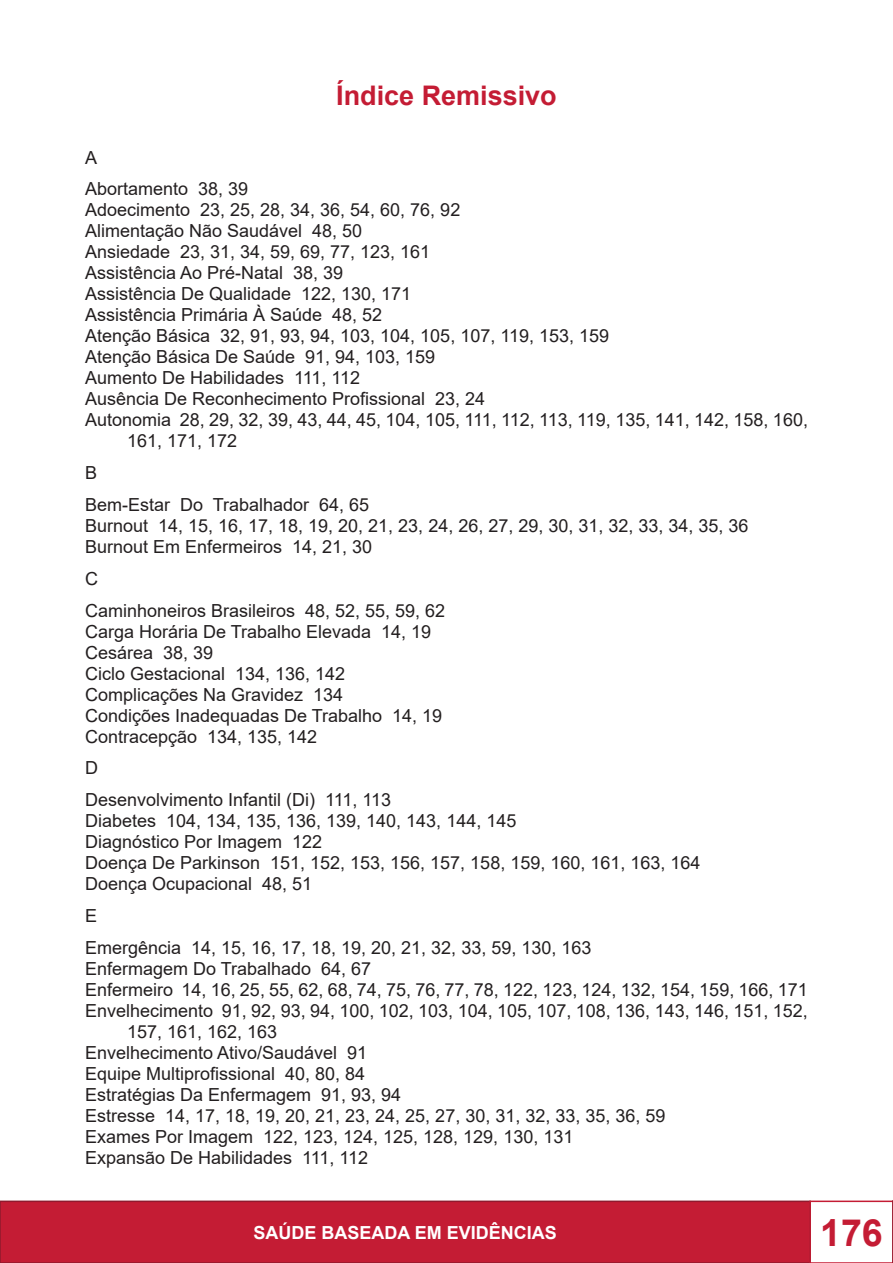
<style>
.page{position:relative;width:893px;height:1263px;background:#fff}
.page>*{position:absolute;margin:0;border:0;box-sizing:border-box;transform-origin:0 0}
.t1{font:700 37.5px "Arial";color:#c41c34}
.t2{font:700 27px "Arial";color:#c41c34}
.t3{font:18px/21px "Arial";color:#231f20}
.t4{font:700 18px "Arial";color:#fff}
</style>
<div class="page">
<div style="left:0;top:1201px;width:810px;height:62px;background:#c41c34"></div>
<div style="left:0;top:1200px;width:811px;height:63px;border:2px solid #901a2d"></div>
<div style="left:809px;top:1200px;width:84px;height:63px;border:2px solid #c41c34"></div>
<svg style="left:892px;top:1200px;width:1px;height:63px"></svg>
<p class="t2" style="left:336px;top:76px;width:222px">Índice Remissivo</p>
<p class="t3" style="left:85px;top:147px;width:14px">A</p>
<p class="t3" style="left:85px;top:178px;width:165px">Abortamento 38, 39</p>
<p class="t3" style="left:85px;top:199px;width:377px">Adoecimento 23, 25, 28, 34, 36, 54, 60, 76, 92</p>
<p class="t3" style="left:85px;top:220px;width:279px">Alimentação Não Saudável 48, 50</p>
<p class="t3" style="left:85px;top:241px;width:347px">Ansiedade 23, 31, 34, 59, 69, 77, 123, 161</p>
<p class="t3" style="left:85px;top:262px;width:260px">Assistência Ao Pré-Natal 38, 39</p>
<p class="t3" style="left:85px;top:283px;width:328px">Assistência De Qualidade 122, 130, 171</p>
<p class="t3" style="left:85px;top:304px;width:299px">Assistência Primária À Saúde 48, 52</p>
<p class="t3" style="left:85px;top:325px;width:526px">Atenção Básica 32, 91, 93, 94, 103, 104, 105, 107, 119, 153, 159</p>
<p class="t3" style="left:85px;top:346px;width:352px">Atenção Básica De Saúde 91, 94, 103, 159</p>
<p class="t3" style="left:85px;top:367px;width:277px">Aumento De Habilidades 111, 112</p>
<p class="t3" style="left:85px;top:388px;width:402px">Ausência De Reconhecimento Profissional 23, 24</p>
<p class="t3" style="left:127px;top:409px;width:682px;text-indent:-42px">Autonomia 28, 29, 32, 39, 43, 44, 45, 104, 105, 111, 112, 113, 119, 135, 141, 142, 158, 160,<br>161, 171, 172</p>
<p class="t3" style="left:85px;top:462px;width:14px">B</p>
<p class="t3" style="left:85px;top:494px;width:286px">Bem-Estar Do Trabalhador 64, 65</p>
<p class="t3" style="left:85px;top:515px;width:665px">Burnout 14, 15, 16, 17, 18, 19, 20, 21, 23, 24, 26, 27, 29, 30, 31, 32, 33, 34, 35, 36</p>
<p class="t3" style="left:85px;top:536px;width:289px">Burnout Em Enfermeiros 14, 21, 30</p>
<p class="t3" style="left:85px;top:568px;width:14px">C</p>
<p class="t3" style="left:85px;top:600px;width:362px">Caminhoneiros Brasileiros 48, 52, 55, 59, 62</p>
<p class="t3" style="left:85px;top:621px;width:348px">Carga Horária De Trabalho Elevada 14, 19</p>
<p class="t3" style="left:85px;top:642px;width:130px">Cesárea 38, 39</p>
<p class="t3" style="left:85px;top:663px;width:262px">Ciclo Gestacional 134, 136, 142</p>
<p class="t3" style="left:85px;top:684px;width:260px">Complicações Na Gravidez 134</p>
<p class="t3" style="left:85px;top:705px;width:359px">Condições Inadequadas De Trabalho 14, 19</p>
<p class="t3" style="left:85px;top:726px;width:234px">Contracepção 134, 135, 142</p>
<p class="t3" style="left:85px;top:757px;width:14px">D</p>
<p class="t3" style="left:85px;top:789px;width:308px">Desenvolvimento Infantil (Di) 111, 113</p>
<p class="t3" style="left:85px;top:810px;width:433px">Diabetes 104, 134, 135, 136, 139, 140, 143, 144, 145</p>
<p class="t3" style="left:85px;top:831px;width:239px">Diagnóstico Por Imagem 122</p>
<p class="t3" style="left:85px;top:852px;width:617px">Doença De Parkinson 151, 152, 153, 156, 157, 158, 159, 160, 161, 163, 164</p>
<p class="t3" style="left:85px;top:873px;width:229px">Doença Ocupacional 48, 51</p>
<p class="t3" style="left:85px;top:905px;width:14px">E</p>
<p class="t3" style="left:85px;top:937px;width:508px">Emergência 14, 15, 16, 17, 18, 19, 20, 21, 32, 33, 59, 130, 163</p>
<p class="t3" style="left:85px;top:958px;width:288px">Enfermagem Do Trabalhado 64, 67</p>
<p class="t3" style="left:85px;top:979px;width:724px">Enfermeiro 14, 16, 25, 55, 62, 68, 74, 75, 76, 77, 78, 122, 123, 124, 132, 154, 159, 166, 171</p>
<p class="t3" style="left:127px;top:1000px;width:682px;text-indent:-42px">Envelhecimento 91, 92, 93, 94, 100, 102, 103, 104, 105, 107, 108, 136, 143, 146, 151, 152,<br>157, 161, 162, 163</p>
<p class="t3" style="left:85px;top:1042px;width:284px">Envelhecimento Ativo/Saudável 91</p>
<p class="t3" style="left:85px;top:1063px;width:282px">Equipe Multiprofissional 40, 80, 84</p>
<p class="t3" style="left:85px;top:1084px;width:318px">Estratégias Da Enfermagem 91, 93, 94</p>
<p class="t3" style="left:85px;top:1105px;width:582px">Estresse 14, 17, 18, 19, 20, 21, 23, 24, 25, 27, 30, 31, 32, 33, 35, 36, 59</p>
<p class="t3" style="left:85px;top:1126px;width:490px">Exames Por Imagem 122, 123, 124, 125, 128, 129, 130, 131</p>
<p class="t3" style="left:85px;top:1147px;width:285px">Expansão De Habilidades 111, 112</p>
<p class="t4" style="left:253px;top:1220px;width:305px">SAÚDE BASEADA EM EVIDÊNCIAS</p>
<h1 class="t1" style="left:820px;top:1206px;width:64px">176</h1>
</div>
